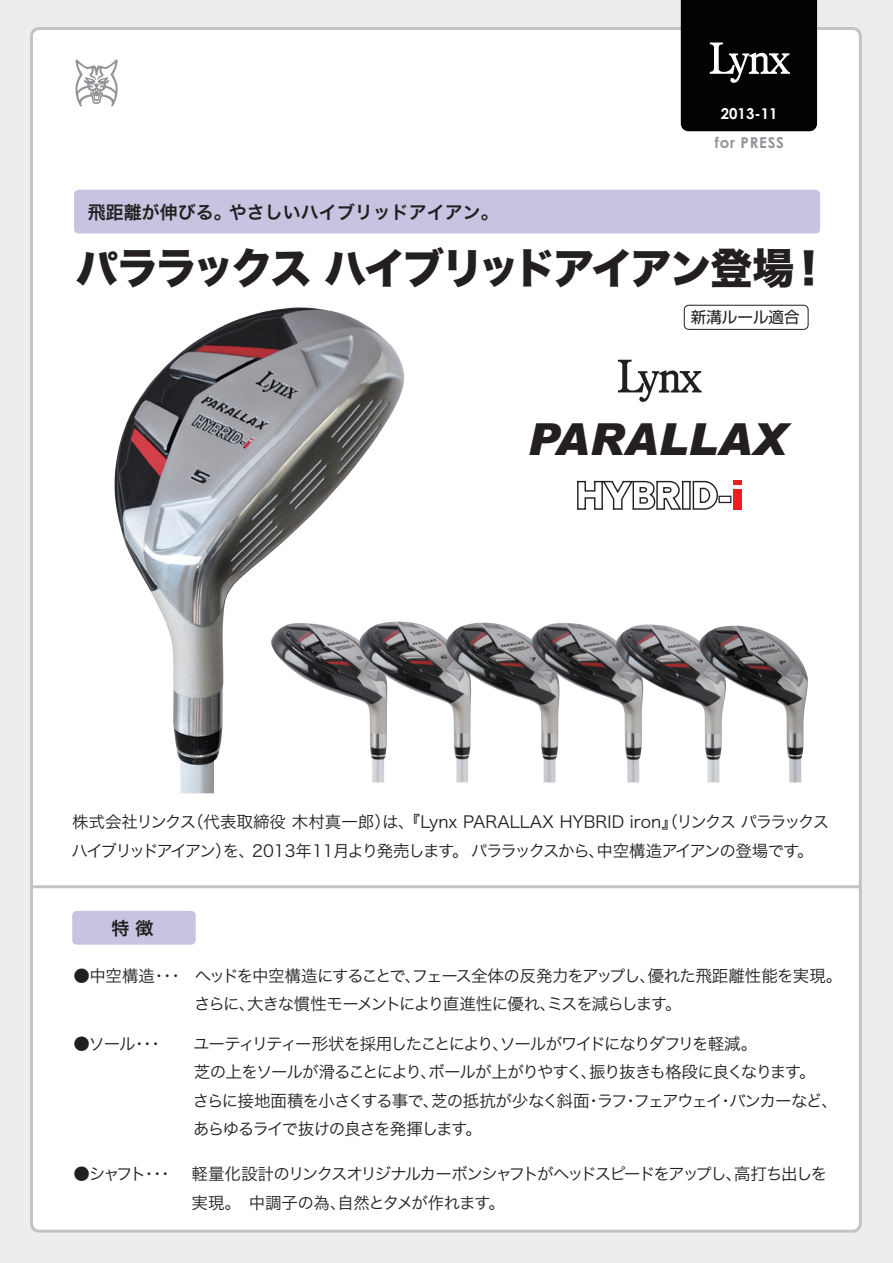
<style>
.page{position:relative;width:893px;height:1263px;background:#ededed}
.page>*{position:absolute;margin:0;border:0;box-sizing:border-box;transform-origin:0 0}
.t1{font:italic 900 44.25px "Arial";color:#231f20}
.t2{font:42.3px "Hira Kaku Std W8 90 pv RKSJ H";letter-spacing:-.07em;color:#231f20}
.t3{font:18px "Hira Kaku Pro W6 90 pv RKSJ H";color:#231f20}
.t4{font:16.5px/28.5px "Hira Kaku Pro W3 90 pv RKSJ H";letter-spacing:-.075em;color:#231f20}
.t5{font:16.5px "Hira Kaku Pro W3 90 pv RKSJ H";color:#231f20}
.t6{font:16.5px "Hira Kaku Pro W3 90 pv RKSJ H";letter-spacing:-.11em;color:#231f20}
.t7{font:16.5px "Hira Kaku Pro W3 90 pv RKSJ H";letter-spacing:-.05em;color:#231f20}
.t8{font:16.5px/28.5px "Hira Kaku Pro W3 90 pv RKSJ H";letter-spacing:-.055em;color:#231f20}
.t9{font:16.5px "Hira Kaku Pro W3 90 pv RKSJ H";letter-spacing:-.095em;color:#231f20}
.t10{font:16.5px "Hira Kaku Pro W3 90 pv RKSJ H";letter-spacing:-.125em;color:#231f20}
.t11{font:15.6px "Shin Go Pr 5 Regular 90 pv RKSJ H";color:#231f20}
.t12{font:700 15px "Century Gothic";letter-spacing:.05em;color:#939498}
.t13{font:700 15px "Century Gothic";color:#fff}
</style>
<div class="page">
<div style="left:32px;top:29px;width:828px;height:1202px;background:#fff;border-radius:8px"></div>
<svg style="left:75px;top:59px;width:43px;height:48px"></svg>
<div style="left:681px;top:0;width:136px;height:131px;background:#030303"></div>
<hr style="left:33px;top:885px;width:829px;height:3px;background:#c2c3c5">
<div style="left:74px;top:190px;width:746px;height:44px;background:#c6c4e1;border-radius:5px"></div>
<div style="left:684px;top:305px;width:124px;height:25px;border:1px solid #231f20;border-radius:4px"></div>
<svg style="left:618px;top:360px;width:84px;height:42px"></svg>
<svg style="left:576px;top:480px;width:143px;height:30px"></svg>
<div style="left:718px;top:496px;width:13px;height:7px;background:#fff;border:1px solid #231f20"></div>
<svg style="left:734px;top:481px;width:8px;height:4px"></svg>
<div style="left:734px;top:489px;width:8px;height:21px;background:#ee1d23"></div>
<img style="left:114px;top:307px;width:290px;height:486px">
<img style="left:271px;top:623px;width:87px;height:159px">
<img style="left:358px;top:621px;width:87px;height:161px">
<img style="left:445px;top:623px;width:86px;height:159px">
<img style="left:531px;top:623px;width:84px;height:159px">
<img style="left:615px;top:624px;width:84px;height:158px">
<img style="left:699px;top:626px;width:109px;height:156px">
<div style="left:72px;top:911px;width:124px;height:34px;background:#c6c4e1;border-radius:4px"></div>
<p class="t13" style="left:721px;top:104px;width:58px">2013-11</p>
<p class="t12" style="left:715px;top:133px;width:71px">for PRESS</p>
<p class="t3" style="left:88px;top:196px;width:145px">飛距離が伸びる。</p>
<p class="t3" style="left:229px;top:196px;width:271px">やさしいハイブリッドアイアン。</p>
<h2 class="t2" style="left:76px;top:244px;width:720px">パララックスハイブリッドアイアン登場</h2>
<h2 class="t2" style="left:788px;top:244px;width:43px">!</h2>
<p class="t11" style="left:691px;top:304px;width:110px">新溝ルール適合</p>
<h1 class="t1" style="left:528px;top:412px;width:260px">PARALLAX</h1>
<p class="t5" style="left:187px;top:807px;width:643px">（代表取締役木村真一郎は）、『Lynx PARALLAX HYBRID iron』（リンクスパララックス</p>
<p class="t4" style="left:72px;top:806px;width:126px">株式会社リンクス</p>
<p class="t10" style="left:71px;top:836px;width:185px">ハイブリッドアイアンを）、</p>
<p class="t4" style="left:252px;top:835px;width:563px">2013年11月より発売します。パララックスから中空構造アイアンの登場です。</p>
<p class="t4" style="left:589px;top:835px;width:18px">、</p>
<p class="t3" style="left:112px;top:912px;width:43px">特徴</p>
<p class="t4" style="left:73px;top:960px;width:83px">●中空構造</p>
<p class="t4" style="left:151px;top:960px;width:34px">・・・</p>
<p class="t4" style="left:73px;top:1028px;width:64px">●ソール</p>
<p class="t4" style="left:131px;top:1028px;width:34px">・・・</p>
<p class="t4" style="left:73px;top:1158px;width:74px">●シャフト</p>
<p class="t4" style="left:141px;top:1158px;width:34px">・・・</p>
<p class="t7" style="left:195px;top:961px;width:649px">ヘッドを中空構造にすることでフェース全体の反発力をアップし優れた飛距離性能を実現。</p>
<p class="t4" style="left:194px;top:960px;width:489px;text-indent:210px">、<br>さらに大きな慣性モーメントにより直進性に優れミスを減らします。</p>
<p class="t4" style="left:639px;top:960px;width:18px">、</p>
<p class="t4" style="left:239px;top:989px;width:18px">、</p>
<p class="t9" style="left:193px;top:1029px;width:566px">ユーティリティー形状を採用したことによりソールがワイドになりダフリを軽減。</p>
<p class="t4" style="left:540px;top:989px;width:18px">、</p>
<p class="t4" style="left:194px;top:1028px;width:623px;text-align:center">、<br>芝の上をソールが滑ることによりボールが上がりやすく振り抜きも格段に良くなります。</p>
<p class="t8" style="left:193px;top:1056px;width:646px;text-indent:228px">、<br>さらに接地面積を小さくする事で芝の抵抗が少なく斜面ラフフェアウェイバンカーなど、</p>
<p class="t4" style="left:581px;top:1056px;width:18px">、</p>
<p class="t4" style="left:585px;top:1085px;width:18px">・</p>
<p class="t4" style="left:622px;top:1085px;width:18px">・</p>
<p class="t4" style="left:717px;top:1085px;width:18px">・</p>
<p class="t4" style="left:193px;top:1085px;width:290px;text-indent:230px">、<br>あらゆるライで抜けの良さを発揮します。</p>
<p class="t6" style="left:192px;top:1159px;width:637px">軽量化設計のリンクスオリジナルカーボンシャフトがヘッドスピードをアップし高打ち出しを</p>
<p class="t4" style="left:726px;top:1158px;width:18px">、</p>
<p class="t4" style="left:338px;top:1187px;width:169px">自然とタメが作れます。</p>
<p class="t4" style="left:192px;top:1187px;width:157px">実現。　中調子の為、</p>
</div>
